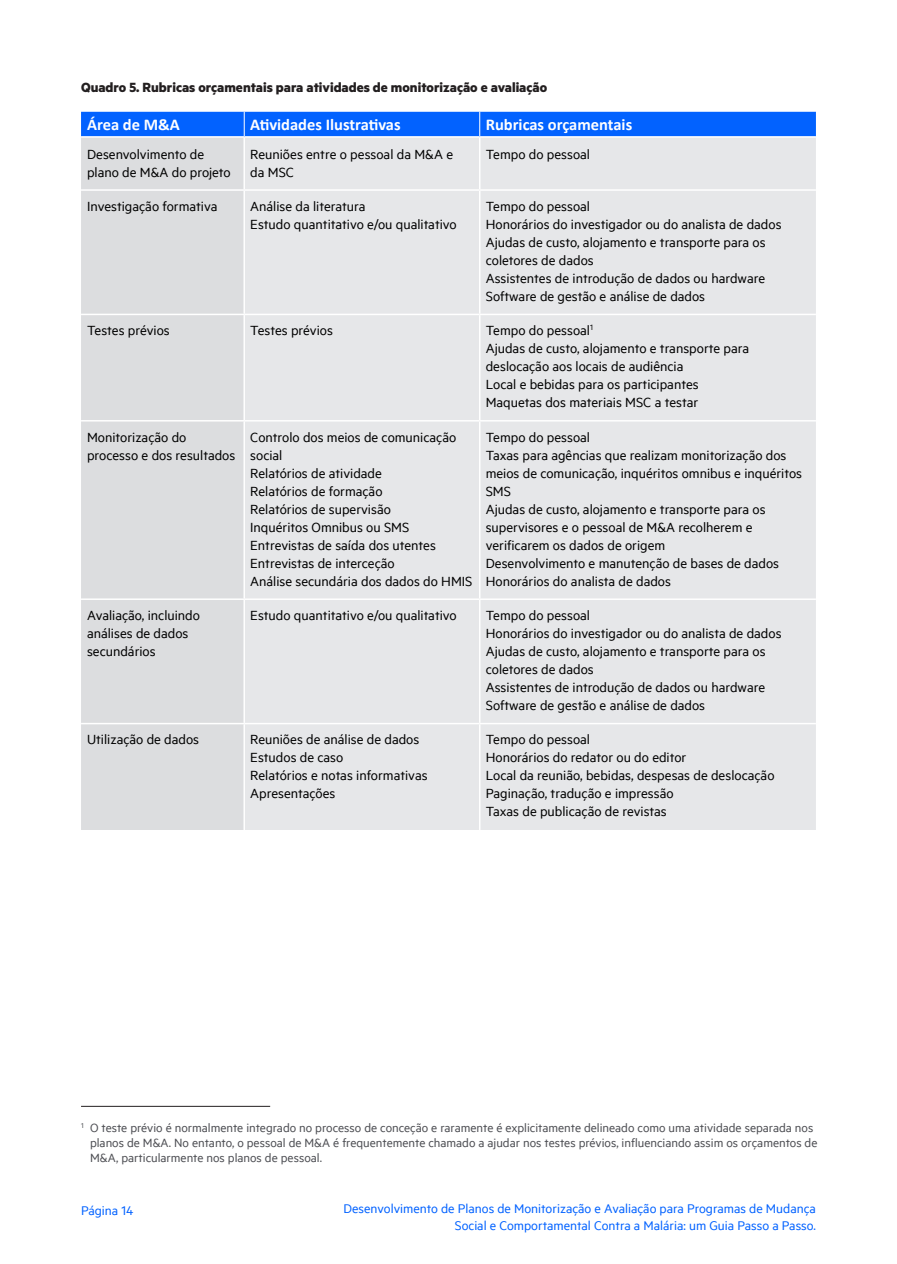
<style>
.page{position:relative;width:897px;height:1264px;background:#fff}
.page>*{position:absolute;margin:0;border:0;box-sizing:border-box;transform-origin:0 0}
.t1{font:700 16.5px "Calibri";color:#fff}
.t2{font:15px/18px "Metric";color:#000}
.Figure_titles{font:700 15px "Metric";color:#231f20}
.Base_text{font:14.25px/17.1px "Metric";color:#0262ff;text-align:right}
.Base_with_bullets{font:13.5px/15px "Metric";color:#4d4e53}
</style>
<div class="page">
<div style="left:81px;top:138px;width:162px;height:692px;background:#dcdddf"></div>
<div style="left:245px;top:138px;width:570px;height:692px;background:#e6e7e9"></div>
<div style="left:81px;top:112px;width:734px;height:25px;background:#0262ff"></div>
<hr style="left:479px;top:138px;width:1px;height:51px;background:#fff">
<hr style="left:81px;top:189px;width:163px;height:2px;background:#fff">
<hr style="left:244px;top:189px;width:235px;height:2px;background:#fff">
<hr style="left:479px;top:189px;width:336px;height:2px;background:#fff">
<hr style="left:479px;top:191px;width:1px;height:123px;background:#fff">
<hr style="left:81px;top:314px;width:163px;height:1px;background:#fff">
<hr style="left:244px;top:314px;width:235px;height:1px;background:#fff">
<hr style="left:479px;top:314px;width:336px;height:1px;background:#fff">
<hr style="left:479px;top:315px;width:1px;height:105px;background:#fff">
<hr style="left:81px;top:420px;width:163px;height:1px;background:#fff">
<hr style="left:244px;top:420px;width:235px;height:1px;background:#fff">
<hr style="left:479px;top:420px;width:336px;height:1px;background:#fff">
<hr style="left:479px;top:421px;width:1px;height:177px;background:#fff">
<hr style="left:81px;top:598px;width:163px;height:2px;background:#fff">
<hr style="left:244px;top:598px;width:235px;height:2px;background:#fff">
<hr style="left:479px;top:598px;width:336px;height:2px;background:#fff">
<hr style="left:479px;top:600px;width:1px;height:123px;background:#fff">
<hr style="left:81px;top:723px;width:163px;height:1px;background:#fff">
<hr style="left:244px;top:723px;width:235px;height:1px;background:#fff">
<hr style="left:479px;top:723px;width:336px;height:1px;background:#fff">
<hr style="left:479px;top:724px;width:1px;height:106px;background:#fff">
<hr style="left:81px;top:1106px;width:189px;height:1px;background:#231f20">
<p class="Figure_titles" style="left:81px;top:78px;width:467px">Quadro 5. Rubricas orçamentais para atividades de monitorização e avaliação</p>
<p class="t1" style="left:87px;top:113px;width:94px">Área de M&amp;A</p>
<p class="t1" style="left:250px;top:113px;width:152px">Atividades Ilustrativas</p>
<p class="t1" style="left:485px;top:113px;width:148px">Rubricas orçamentais</p>
<p class="t2" style="left:87px;top:144px;width:145px">Desenvolvimento de plano de M&amp;A do projeto</p>
<p class="t2" style="left:250px;top:144px;width:204px">Reuniões entre o pessoal da M&amp;A e da MSC</p>
<p class="t2" style="left:485px;top:144px;width:106px">Tempo do pessoal</p>
<p class="t2" style="left:87px;top:197px;width:132px">Investigação formativa</p>
<p class="t2" style="left:250px;top:197px;width:117px">Análise da literatura</p>
<p class="t2" style="left:250px;top:215px;width:208px">Estudo quantitativo e/ou qualitativo</p>
<p class="t2" style="left:485px;top:197px;width:106px">Tempo do pessoal</p>
<p class="t2" style="left:485px;top:215px;width:297px">Honorários do investigador ou do analista de dados</p>
<p class="t2" style="left:485px;top:233px;width:281px">Ajudas de custo, alojamento e transporte para os coletores de dados</p>
<p class="t2" style="left:485px;top:269px;width:281px">Assistentes de introdução de dados ou hardware</p>
<p class="t2" style="left:485px;top:287px;width:221px">Software de gestão e análise de dados</p>
<p class="t2" style="left:87px;top:321px;width:84px">Testes prévios</p>
<p class="t2" style="left:250px;top:321px;width:84px">Testes prévios</p>
<p class="t2" style="left:485px;top:321px;width:109px">Tempo do pessoal<sup>1</sup></p>
<p class="t2" style="left:485px;top:339px;width:265px">Ajudas de custo, alojamento e transporte para deslocação aos locais de audiência</p>
<p class="t2" style="left:485px;top:375px;width:214px">Local e bebidas para os participantes</p>
<p class="t2" style="left:485px;top:393px;width:214px">Maquetas dos materiais MSC a testar</p>
<p class="t2" style="left:87px;top:427px;width:150px">Monitorização do processo e dos resultados</p>
<p class="t2" style="left:250px;top:427px;width:207px">Controlo dos meios de comunicação social</p>
<p class="t2" style="left:250px;top:463px;width:133px">Relatórios de atividade</p>
<p class="t2" style="left:250px;top:481px;width:134px">Relatórios de formação</p>
<p class="t2" style="left:250px;top:499px;width:142px">Relatórios de supervisão</p>
<p class="t2" style="left:250px;top:517px;width:161px">Inquéritos Omnibus ou SMS</p>
<p class="t2" style="left:250px;top:535px;width:187px">Entrevistas de saída dos utentes</p>
<p class="t2" style="left:250px;top:553px;width:146px">Entrevistas de interceção</p>
<p class="t2" style="left:250px;top:571px;width:224px">Análise secundária dos dados do HMIS</p>
<p class="t2" style="left:485px;top:427px;width:106px">Tempo do pessoal</p>
<p class="t2" style="left:485px;top:445px;width:318px">Taxas para agências que realizam monitorização dos meios de comunicação, inquéritos omnibus e inquéritos<br>SMS</p>
<p class="t2" style="left:485px;top:499px;width:281px">Ajudas de custo, alojamento e transporte para os supervisores e o pessoal de M&amp;A recolherem e verificarem os dados de origem</p>
<p class="t2" style="left:485px;top:553px;width:295px">Desenvolvimento e manutenção de bases de dados</p>
<p class="t2" style="left:485px;top:571px;width:187px">Honorários do analista de dados</p>
<p class="t2" style="left:87px;top:606px;width:114px">Avaliação, incluindo análises de dados secundários</p>
<p class="t2" style="left:250px;top:606px;width:208px">Estudo quantitativo e/ou qualitativo</p>
<p class="t2" style="left:485px;top:606px;width:106px">Tempo do pessoal</p>
<p class="t2" style="left:485px;top:624px;width:297px">Honorários do investigador ou do analista de dados</p>
<p class="t2" style="left:485px;top:642px;width:281px">Ajudas de custo, alojamento e transporte para os coletores de dados</p>
<p class="t2" style="left:485px;top:678px;width:281px">Assistentes de introdução de dados ou hardware</p>
<p class="t2" style="left:485px;top:696px;width:221px">Software de gestão e análise de dados</p>
<p class="t2" style="left:87px;top:730px;width:114px">Utilização de dados</p>
<p class="t2" style="left:250px;top:730px;width:170px">Reuniões de análise de dados</p>
<p class="t2" style="left:250px;top:748px;width:95px">Estudos de caso</p>
<p class="t2" style="left:250px;top:766px;width:179px">Relatórios e notas informativas</p>
<p class="t2" style="left:250px;top:784px;width:87px">Apresentações</p>
<p class="t2" style="left:485px;top:730px;width:106px">Tempo do pessoal</p>
<p class="t2" style="left:485px;top:748px;width:202px">Honorários do redator ou do editor</p>
<p class="t2" style="left:485px;top:766px;width:290px">Local da reunião, bebidas, despesas de deslocação</p>
<p class="t2" style="left:485px;top:784px;width:189px">Paginação, tradução e impressão</p>
<p class="t2" style="left:485px;top:802px;width:182px">Taxas de publicação de revistas</p>
<p class="Base_with_bullets" style="left:90px;top:1120px;width:728px;text-indent:-9px"><sup>1</sup> O teste prévio é normalmente integrado no processo de conceção e raramente é explicitamente delineado como uma atividade separada nos planos de M&amp;A. No entanto, o pessoal de M&amp;A é frequentemente chamado a ajudar nos testes prévios, influenciando assim os orçamentos de<br>M&amp;A, particularmente nos planos de pessoal.</p>
<p class="Base_text" style="left:81px;top:1201px;width:54px">Página 14</p>
<p class="Base_text" style="left:343px;top:1199px;width:474px">Desenvolvimento de Planos de Monitorização e Avaliação para Programas de Mudança<br>Social e Comportamental Contra a Malária: um Guia Passo a Passo.</p>
</div>
